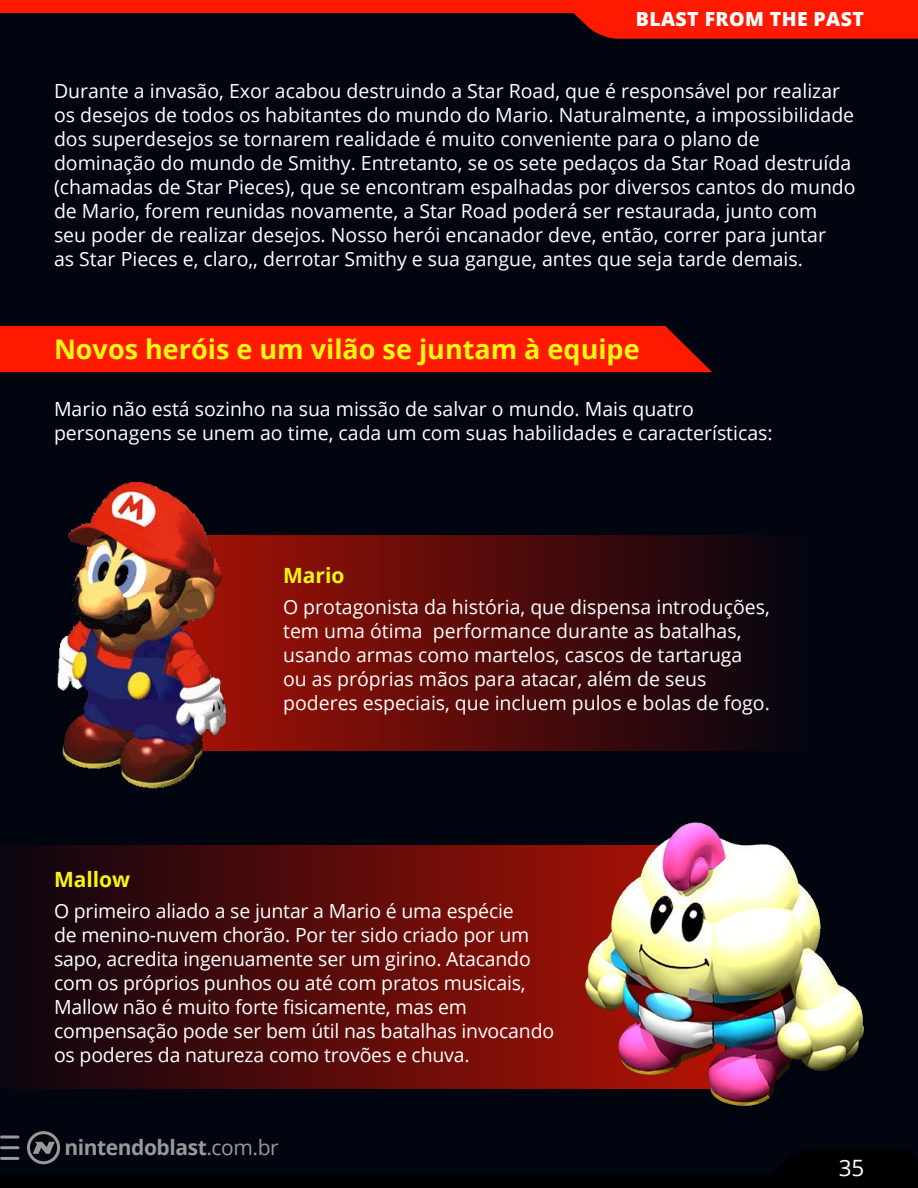
<style>
.page{position:relative;width:918px;height:1188px;background:#010510}
.page>*{position:absolute;margin:0;border:0;box-sizing:border-box;transform-origin:0 0}
.t1{font:700 27px "Open Sans";color:#f8f70f}
.t2{font:22.5px "Open Sans";color:#fff}
.t3{font:700 21px "Open Sans";letter-spacing:-.02em;color:#999}
.t4{font:700 21px "Open Sans";color:#f8f70f}
.t5{font:19.5px/24px "Open Sans";color:#fff}
.t6{font:800 19.5px "Open Sans";letter-spacing:.02em;color:#fff}
.s1{font-weight:400}
</style>
<div class="page">
<svg style="left:231px;top:535px;width:542px;height:216px;background:#520a0a"></svg>
<svg style="left:8px;top:845px;width:573px;height:244px;background:#4f0a0a"></svg>
<div style="left:0;top:326px;width:712px;height:46px;background:#ff1900"></div>
<img style="left:57px;top:481px;width:174px;height:308px">
<img style="left:581px;top:822px;width:283px;height:284px">
<div style="left:0;top:1175px;width:918px;height:13px;background:#000"></div>
<svg style="left:772px;top:1149px;width:146px;height:26px"></svg>
<svg style="left:573px;top:13px;width:345px;height:26px;background:#f01700"></svg>
<div style="left:0;top:0;width:918px;height:13px;background:#ff1900"></div>
<div style="left:27px;top:1131px;width:33px;height:33px;border:3px solid #999;border-radius:50%"></div>
<svg style="left:33px;top:1142px;width:22px;height:12px"></svg>
<svg style="left:2px;top:1136px;width:16px;height:2px"></svg>
<hr style="left:2px;top:1146px;width:16px;height:3px;background:#999">
<hr style="left:2px;top:1157px;width:16px;height:3px;background:#999">
<p class="t6" style="left:636px;top:4px;width:230px">BLAST FROM THE PAST</p>
<p class="t5" style="left:54px;top:78px;width:803px">Durante a invasão, Exor acabou destruindo a Star Road, que é responsável por realizar os desejos de todos os habitantes do mundo do Mario. Naturalmente, a impossibilidade dos superdesejos se tornarem realidade é muito conveniente para o plano de dominação do mundo de Smithy. Entretanto, se os sete pedaços da Star Road destruída (chamadas de Star Pieces), que se encontram espalhadas por diversos cantos do mundo de Mario, forem reunidas novamente, a Star Road poderá ser restaurada, junto com<br>seu poder de realizar desejos. Nosso herói encanador deve, então, correr para juntar<br>as Star Pieces e, claro,, derrotar Smithy e sua gangue, antes que seja tarde demais.</p>
<h1 class="t1" style="left:54px;top:330px;width:587px">Novos heróis e um vilão se juntam à equipe</h1>
<p class="t5" style="left:54px;top:397px;width:720px">Mario não está sozinho na sua missão de salvar o mundo. Mais quatro personagens se unem ao time, cada um com suas habilidades e características:</p>
<p class="t4" style="left:283px;top:560px;width:63px">Mario</p>
<p class="t5" style="left:283px;top:595px;width:488px">O protagonista da história, que dispensa introduções, tem uma ótima performance durante as batalhas, usando armas como martelos, cascos de tartaruga ou as próprias mãos para atacar, além de seus poderes especiais, que incluem pulos e bolas de fogo.</p>
<p class="t4" style="left:54px;top:864px;width:78px">Mallow</p>
<p class="t5" style="left:54px;top:899px;width:502px">O primeiro aliado a se juntar a Mario é uma espécie<br>de menino-nuvem chorão. Por ter sido criado por um sapo, acredita ingenuamente ser um girino. Atacando com os próprios punhos ou até com pratos musicais, Mallow não é muito forte fisicamente, mas em compensação pode ser bem útil nas batalhas invocando os poderes da natureza como trovões e chuva.</p>
<p class="t3" style="left:64px;top:1132px;width:216px">nintendoblast<span class="s1">.com.br</span></p>
<p class="t2" style="left:839px;top:1153px;width:27px">35</p>
</div>
